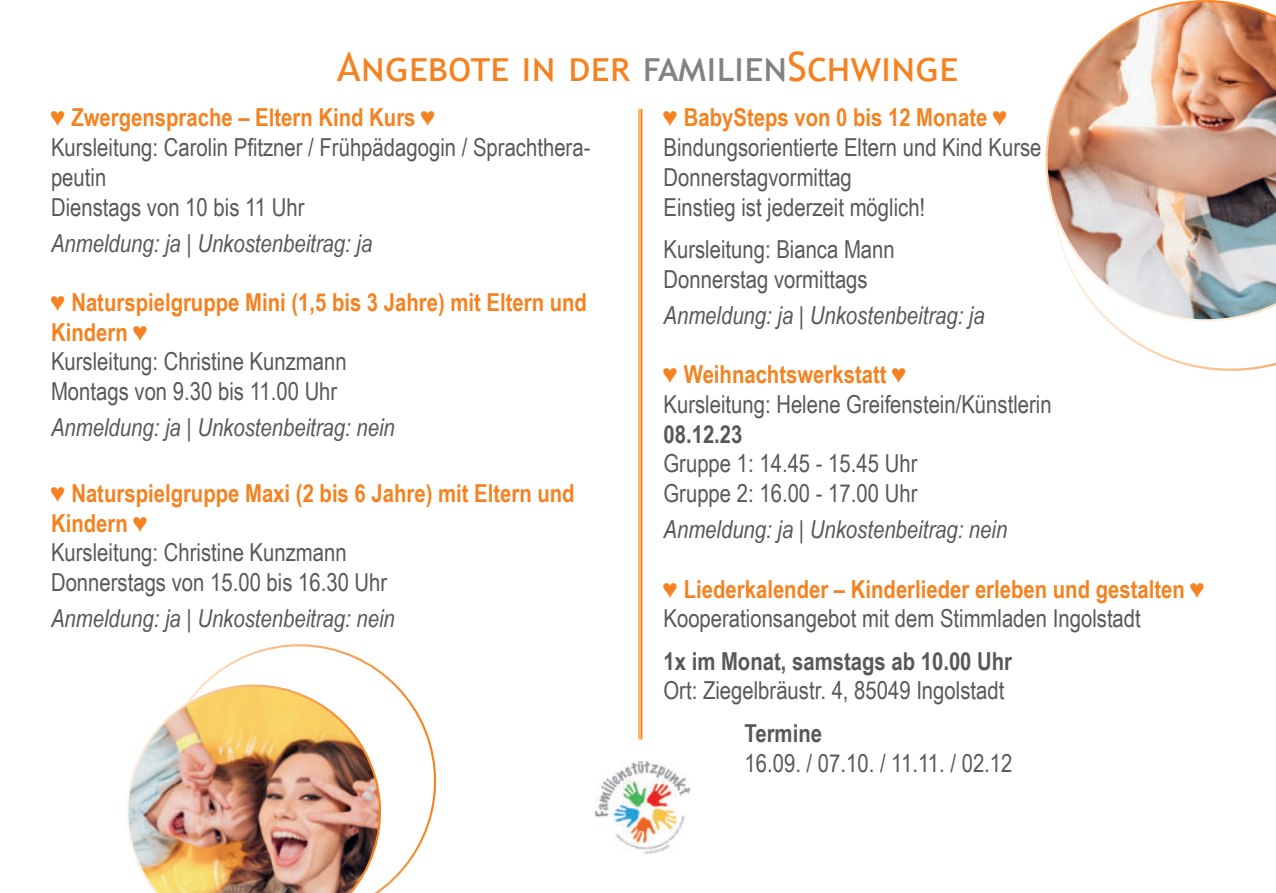
<style>
.page{position:relative;width:1276px;height:893px;background:#fff}
.page>*{position:absolute;margin:0;border:0;box-sizing:border-box;transform-origin:0 0}
.t1{font:40.5px "Trebuchet MS";color:#f58220}
.t2{font:24.75px/29.7px "Arial Narrow";color:#57585a}
.t3{font:italic 24.75px "Arial Narrow";color:#57585a}
.t4{font:700 24.75px/29.7px "Arial Narrow";color:#f58220}
.t5{font:700 24.75px "Arial Narrow";color:#57585a}
.s1{color:#808285}
.s2{color:#f58220}
.s3{font-weight:700;color:#f58220}
.s4{font-weight:400}
.s5{font-weight:400;color:#57585a}
</style>
<div class="page">
<svg style="left:638px;top:111px;width:4px;height:627px;background:#faaa54"></svg>
<img style="left:596px;top:762px;width:93px;height:91px">
<svg style="left:207px;top:644px;width:230px;height:244px"></svg>
<img style="left:126px;top:680px;width:259px;height:213px">
<svg style="left:1139px;top:345px;width:137px;height:26px"></svg>
<img style="left:1045px;top:0;width:231px;height:345px">
<h1 class="t1" style="left:337px;top:41px;width:623px">Angebote in der <span class="s1">familien</span>Schwinge</h1>
<p class="t4" style="left:51px;top:102px;width:386px">♥ Zwergensprache – Eltern Kind Kurs ♥</p>
<p class="t2" style="left:51px;top:135px;width:541px">Kursleitung: Carolin Pfitzner / Frühpädagogin / Sprachthera&shy;peutin<br>Dienstags von 10 bis 11 Uhr</p>
<p class="t3" style="left:51px;top:234px;width:323px">Anmeldung: ja | Unkostenbeitrag: ja</p>
<p class="t2" style="left:51px;top:290px;width:537px"><span class="s2">♥</span> <span class="s3">Naturspielgruppe Mini (1,5 bis 3 Jahre) mit Eltern und<br>Kindern</span> <span class="s2">♥<br></span>Kursleitung: Christine Kunzmann<br>Montags von 9.30 bis 11.00 Uhr</p>
<p class="t3" style="left:51px;top:418px;width:345px">Anmeldung: ja | Unkostenbeitrag: nein</p>
<p class="t2" style="left:51px;top:481px;width:525px"><span class="s2">♥</span> <span class="s3">Naturspielgruppe Maxi (2 bis 6 Jahre) mit Eltern und Kindern</span> <span class="s2">♥<br></span>Kursleitung: Christine Kunzmann<br>Donnerstags von 15.00 bis 16.30 Uhr</p>
<p class="t3" style="left:51px;top:609px;width:345px">Anmeldung: ja | Unkostenbeitrag: nein</p>
<p class="t4" style="left:663px;top:102px;width:346px">♥ BabySteps von 0 bis 12 Monate ♥</p>
<p class="t2" style="left:663px;top:135px;width:379px">Bindungsorientierte Eltern und Kind Kurse<br>Donnerstagvormittag<br>Einstieg ist jederzeit möglich!</p>
<p class="t2" style="left:663px;top:237px;width:233px">Kursleitung: Bianca Mann<br>Donnerstag vormittags</p>
<p class="t3" style="left:663px;top:306px;width:323px">Anmeldung: ja | Unkostenbeitrag: ja</p>
<p class="t2" style="left:663px;top:362px;width:390px"><span class="s2">♥</span> <span class="s3">Weihnachtswerkstatt</span> <span class="s2">♥<br></span>Kursleitung: Helene Greifenstein/Künstlerin</p>
<p class="t5" style="left:663px;top:415px;width:81px">08.12.23</p>
<p class="t2" style="left:663px;top:451px;width:255px">Gruppe 1: 14.45 - 15.45 Uhr<br>Gruppe 2: 16.00 - 17.00 Uhr</p>
<p class="t3" style="left:663px;top:520px;width:345px">Anmeldung: ja | Unkostenbeitrag: nein</p>
<p class="t4" style="left:663px;top:573px;width:543px"><span class="s4">♥</span> Liederkalender – Kinderlieder erleben und gestalten <span class="s4">♥<br></span><span class="s5">Kooperationsangebot mit dem Stimmladen Ingolstadt</span></p>
<p class="t5" style="left:663px;top:642px;width:350px">1x im Monat, samstags ab 10.00 Uhr</p>
<p class="t2" style="left:663px;top:678px;width:342px">Ort: Ziegelbräustr. 4, 85049 Ingolstadt</p>
<p class="t5" style="left:744px;top:714px;width:79px">Termine</p>
<p class="t2" style="left:744px;top:750px;width:269px">16.09. / 07.10. / 11.11. / 02.12</p>
</div>
